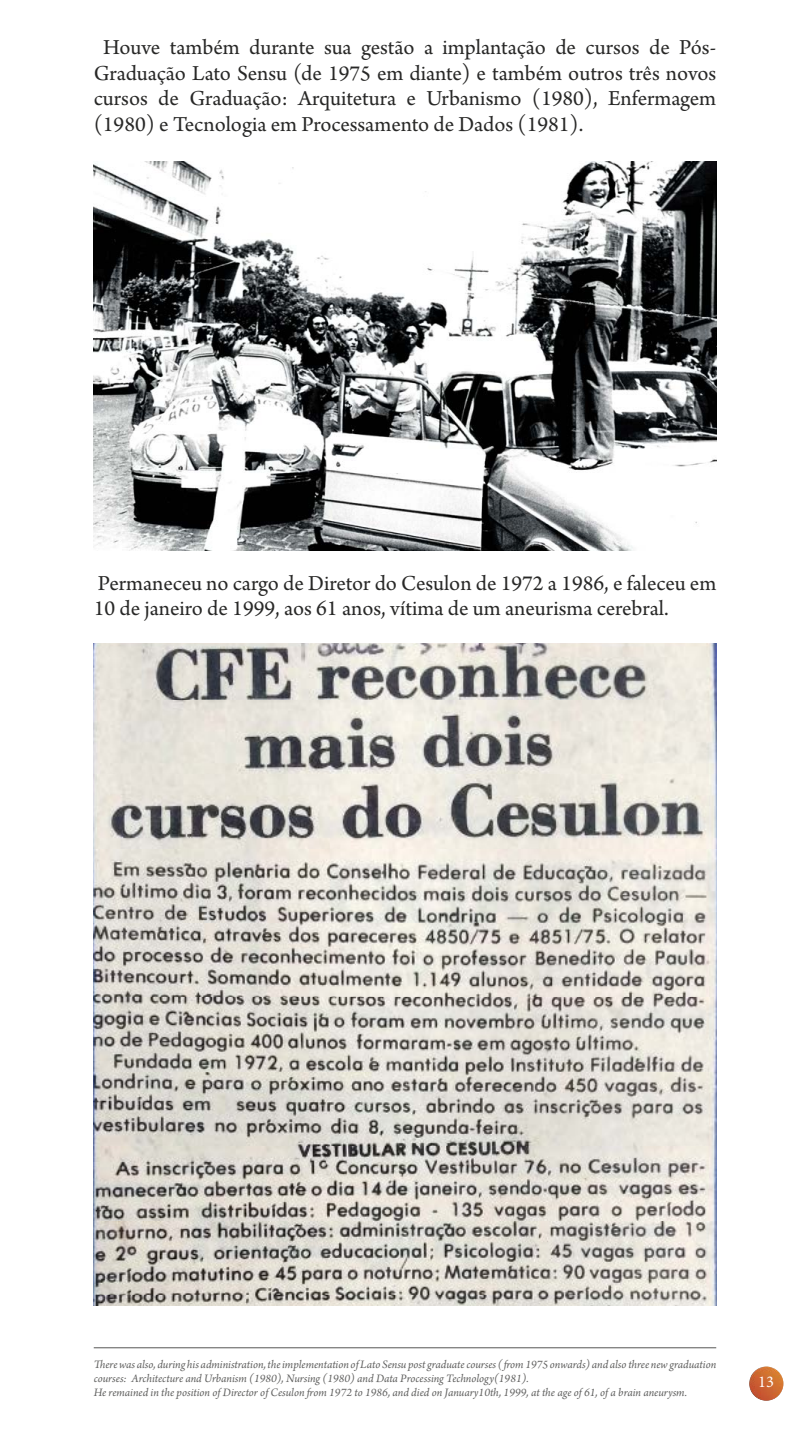
<style>
.page{position:relative;width:810px;height:1440px;background:#fff}
.page>*{position:absolute;margin:0;border:0;box-sizing:border-box;transform-origin:0 0}
.t1{font:22.5px/25.5px "Arno Pro";color:#282827;text-align:justify}
.t2{font:16.5px "Minion Pro";color:#fff}
.t3{font:italic 12px/14.2px "Arno Pro";letter-spacing:-.005em;color:#616160}
</style>
<div class="page">
<img style="left:94px;top:162px;width:622px;height:388px">
<img style="left:94px;top:644px;width:622px;height:661px">
<img style="left:749px;top:1366px;width:34px;height:35px;border-radius:17px">
<hr style="left:94px;top:1347px;width:622px;height:1px;background:#575756">
<p class="t1" style="left:94px;top:36px;width:624px;text-indent:9px">Houve também durante sua gestão a implantação de cursos de Pós-Graduação Lato Sensu (de 1975 em diante) e também outros três novos cursos de Graduação: Arquitetura e Urbanismo (1980), Enfermagem (1980) e Tecnologia em Processamento de Dados (1981).</p>
<p class="t1" style="left:94px;top:571px;width:624px">Permaneceu no cargo de Diretor do Cesulon de 1972 a 1986, e faleceu em<br>10 de janeiro de 1999, aos 61 anos, vítima de um aneurisma cerebral.</p>
<p class="t3" style="left:94px;top:1357px;width:624px">There was also, during his administration, the implementation of Lato Sensu post graduate courses (from 1975 onwards) and also three new graduation courses: Architecture and Urbanism (1980), Nursing (1980) and Data Processing Technology(1981).<br>He remained in the position of Director of Cesulon from 1972 to 1986, and died on January10th, 1999, at the age of 61, of a brain aneurysm.</p>
<p class="t2" style="left:758px;top:1371px;width:17px">13</p>
</div>
